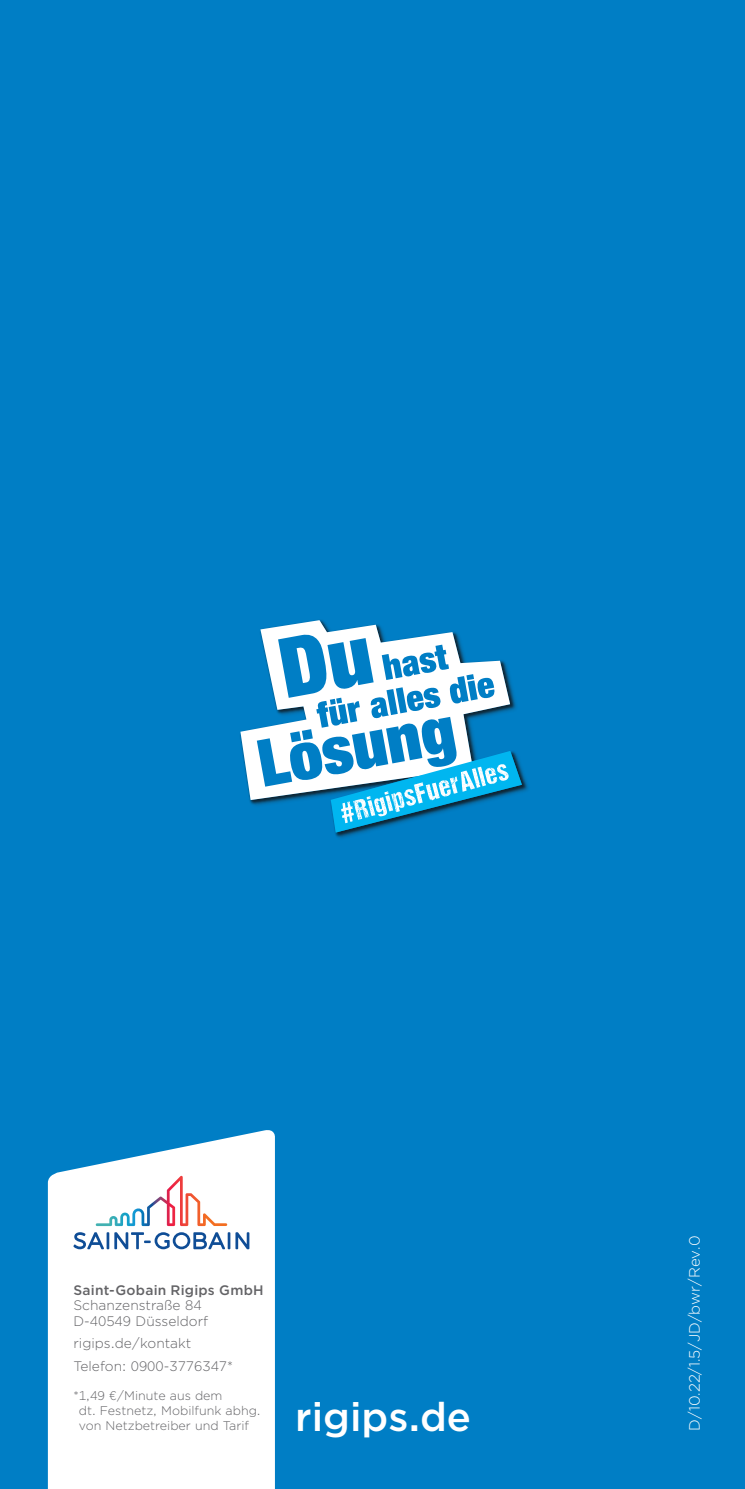
<style>
.page{position:relative;width:745px;height:1489px;background:#fff}
.page>*{position:absolute;margin:0;border:0;box-sizing:border-box;transform-origin:0 0}
.ADRESSBLOCK_Telefon{font:500 40px "Gotham";color:#fff}
.DRUCKNORM_6_7_2{font:300 15px "Gotham";color:#fff}
.ADRESSBLOCK_8_5_11{font:300 13.75px/15.5px "Gotham";color:#636366}
.ADRESSBLOCK_Telefon-2{font:300 13.75px "Gotham";color:#636366}
.ADRESSBLOCK_Telefon-3{font:300 12.5px/15px "Gotham";color:#636366}
.s1{font-weight:500}
</style>
<div class="page">
<div style="left:0;top:0;width:744px;height:1488px;background:#007ec5"></div>
<svg style="left:48px;top:1130px;width:227px;height:358px;background:#edf5fa"></svg>
<svg style="left:73px;top:1232px;width:31px;height:17px"></svg>
<hr style="left:106px;top:1232px;width:3px;height:17px;background:#0f4d96">
<svg style="left:114px;top:1232px;width:111px;height:17px;background:#a4bcd7"></svg>
<hr style="left:227px;top:1232px;width:3px;height:17px;background:#0f4d96">
<svg style="left:235px;top:1232px;width:14px;height:17px"></svg>
<svg style="left:96px;top:1175px;width:131px;height:50px;background:#f1e6e7"></svg>
<svg style="left:240px;top:620px;width:216px;height:180px"></svg>
<svg style="left:257px;top:633px;width:264px;height:199px"></svg>
<p class="ADRESSBLOCK_8_5_11" style="left:73px;top:1281px;width:192px"><span class="s1">Saint-Gobain Rigips GmbH<br></span>Schanzenstraße 84<br>D-40549 Düsseldorf</p>
<p class="ADRESSBLOCK_Telefon-2" style="left:73px;top:1334px;width:119px">rigips.de/kontakt</p>
<p class="ADRESSBLOCK_Telefon-2" style="left:73px;top:1357px;width:161px">Telefon: 0900-3776347*</p>
<p class="ADRESSBLOCK_Telefon-3" style="left:79px;top:1387px;width:183px;text-indent:-5px">*1,49 €/Minute aus dem<br>dt. Festnetz, Mobilfunk abhg. von Netzbetreiber und Tarif</p>
<p class="ADRESSBLOCK_Telefon" style="left:295px;top:1390px;width:177px">rigips.de</p>
<p class="DRUCKNORM_6_7_2" style="left:684px;top:1430px;width:196px;rotate:-90deg">D/10.22/1.5/JD/bwr/Rev.0</p>
</div>
